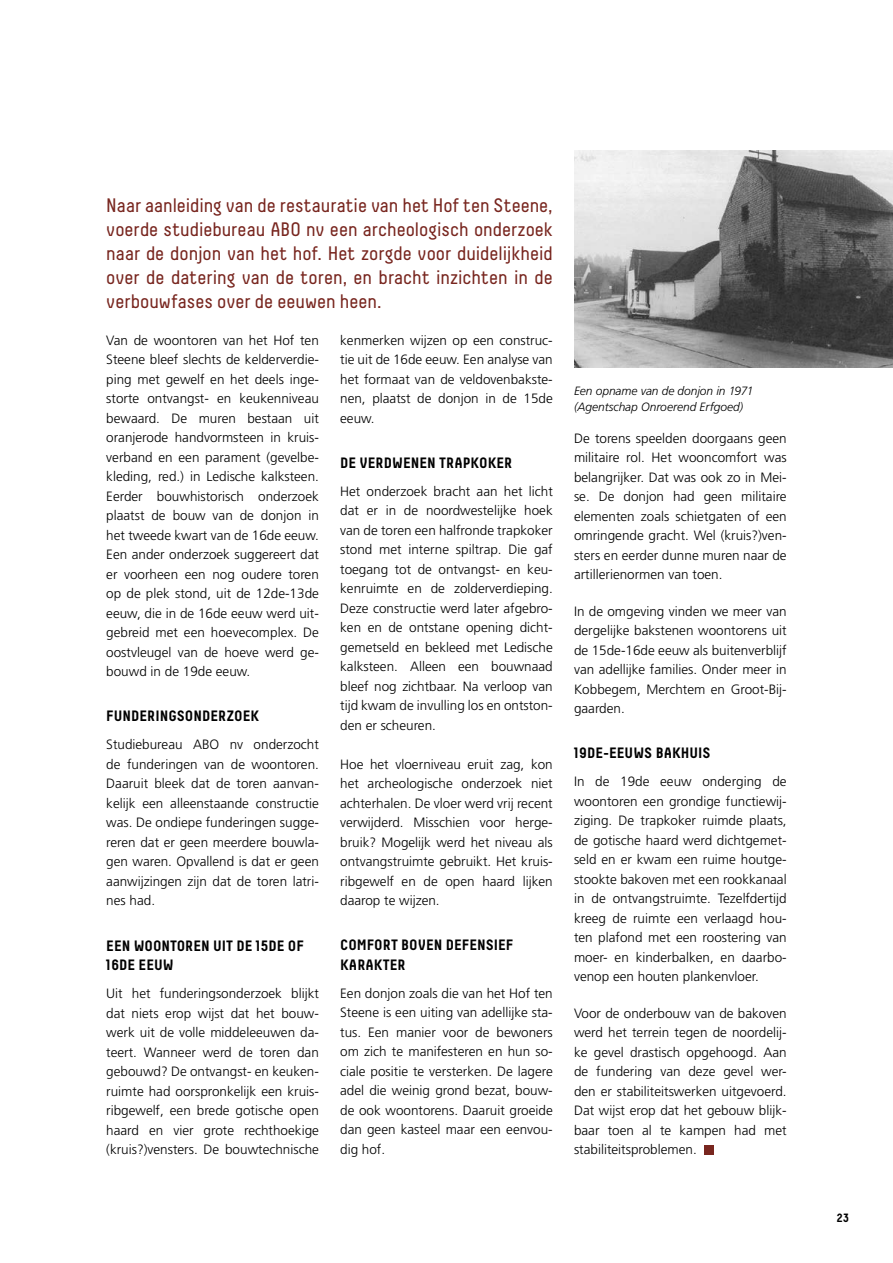
<style>
.page{position:relative;width:893px;height:1263px;background:#fff}
.page>*{position:absolute;margin:0;border:0;box-sizing:border-box;transform-origin:0 0}
.inleiding{font:19.5px/24px "Decima";color:#78261f;text-align:justify}
.subtitel{font:700 15px/19.5px "Decima";color:#000}
.body{font:300 13.5px/19.5px "Frutiger LT Pro";color:#000;text-align:justify}
.onderschrift{font:italic 300 12px/16.5px "Frutiger LT Pro";color:#000}
.t1{font:700 12px "Decima";color:#000}
</style>
<div class="page">
<div style="left:704px;top:1145px;width:9px;height:9px;background:#78261f"></div>
<img style="left:574px;top:150px;width:319px;height:218px">
<p class="inleiding" style="left:106px;top:194px;width:448px">Naar aanleiding van de restauratie van het Hof ten Steene, voerde studiebureau ABO nv een archeologisch onderzoek naar de donjon van het hof. Het zorgde voor duidelijkheid over de datering van de toren, en bracht inzichten in de verbouwfases over de eeuwen heen.</p>
<p class="body" style="left:106px;top:331px;width:214px">Van de woontoren van het Hof ten Steene bleef slechts de kelderverdie&shy;ping met gewelf en het deels inge&shy;storte ontvangst- en keukenniveau bewaard. De muren bestaan uit oranjerode handvormsteen in kruis&shy;verband en een parament (gevelbe&shy;kleding, red.) in Ledische kalksteen.<br>Eerder bouwhistorisch onderzoek plaatst de bouw van de donjon in het tweede kwart van de 16de eeuw.<br>Een ander onderzoek suggereert dat er voorheen een nog oudere toren op de plek stond, uit de 12de-13de eeuw, die in de 16de eeuw werd uit&shy;gebreid met een hoevecomplex. De oostvleugel van de hoeve werd ge&shy;bouwd in de 19de eeuw.</p>
<p class="subtitel" style="left:106px;top:706px;width:155px">FUNDERINGSONDERZOEK</p>
<p class="body" style="left:106px;top:735px;width:214px">Studiebureau ABO nv onderzocht de funderingen van de woontoren.<br>Daaruit bleek dat de toren aanvan&shy;kelijk een alleenstaande constructie was. De ondiepe funderingen sugge&shy;reren dat er geen meerdere bouwla&shy;gen waren. Opvallend is dat er geen aanwijzingen zijn dat de toren latri&shy;nes had.</p>
<p class="subtitel" style="left:106px;top:935px;width:199px">EEN WOONTOREN UIT DE 15DE OF<br>16DE EEUW</p>
<p class="body" style="left:106px;top:984px;width:214px">Uit het funderingsonderzoek blijkt dat niets erop wijst dat het bouw&shy;werk uit de volle middeleeuwen da&shy;teert. Wanneer werd de toren dan gebouwd? De ontvangst- en keuken&shy;ruimte had oorspronkelijk een kruis&shy;ribgewelf, een brede gotische open haard en vier grote rechthoekige (kruis?)vensters. De bouwtechnische</p>
<p class="body" style="left:340px;top:331px;width:214px">kenmerken wijzen op een construc&shy;tie uit de 16de eeuw. Een analyse van het formaat van de veldovenbakste&shy;nen, plaatst de donjon in de 15de eeuw.</p>
<p class="subtitel" style="left:340px;top:453px;width:174px">DE VERDWENEN TRAPKOKER</p>
<p class="body" style="left:340px;top:482px;width:214px">Het onderzoek bracht aan het licht dat er in de noordwestelijke hoek van de toren een halfronde trapkoker stond met interne spiltrap. Die gaf toegang tot de ontvangst- en keu&shy;kenruimte en de zolderverdieping.<br>Deze constructie werd later afgebro&shy;ken en de ontstane opening dicht&shy;gemetseld en bekleed met Ledische kalksteen. Alleen een bouwnaad bleef nog zichtbaar. Na verloop van tijd kwam de invulling los en ontston&shy;den er scheuren.</p>
<p class="body" style="left:340px;top:754px;width:214px">Hoe het vloerniveau eruit zag, kon het archeologische onderzoek niet achterhalen. De vloer werd vrij recent verwijderd. Misschien voor herge&shy;bruik? Mogelijk werd het niveau als ontvangstruimte gebruikt. Het kruis&shy;ribgewelf en de open haard lijken daarop te wijzen.</p>
<p class="subtitel" style="left:340px;top:935px;width:175px">COMFORT BOVEN DEFENSIEF<br>KARAKTER</p>
<p class="body" style="left:340px;top:983px;width:214px">Een donjon zoals die van het Hof ten Steene is een uiting van adellijke sta&shy;tus. Een manier voor de bewoners om zich te manifesteren en hun so&shy;ciale positie te versterken. De lagere adel die weinig grond bezat, bouw&shy;de ook woontorens. Daaruit groeide dan geen kasteel maar een eenvou&shy;dig hof.</p>
<p class="onderschrift" style="left:574px;top:382px;width:181px">Een opname van de donjon in 1971 (Agentschap Onroerend Erfgoed)</p>
<p class="body" style="left:574px;top:428px;width:214px">De torens speelden doorgaans geen militaire rol. Het wooncomfort was belangrijker. Dat was ook zo in Mei&shy;se. De donjon had geen militaire elementen zoals schietgaten of een omringende gracht. Wel (kruis?)ven&shy;sters en eerder dunne muren naar de artillerienormen van toen.</p>
<p class="body" style="left:574px;top:601px;width:214px">In de omgeving vinden we meer van dergelijke bakstenen woontorens uit de 15de-16de eeuw als buitenverblijf van adellijke families. Onder meer in Kobbegem, Merchtem en Groot-Bij&shy;gaarden.</p>
<p class="subtitel" style="left:574px;top:743px;width:138px">19DE-EEUWS BAKHUIS</p>
<p class="body" style="left:574px;top:772px;width:214px">In de 19de eeuw onderging de woontoren een grondige functiewij&shy;ziging. De trapkoker ruimde plaats, de gotische haard werd dichtgemet&shy;seld en er kwam een ruime houtge&shy;stookte bakoven met een rookkanaal in de ontvangstruimte. Tezelfdertijd kreeg de ruimte een verlaagd hou&shy;ten plafond met een roostering van moer- en kinderbalken, en daarbo&shy;venop een houten plankenvloer.</p>
<p class="body" style="left:574px;top:1003px;width:214px">Voor de onderbouw van de bakoven werd het terrein tegen de noordelij&shy;ke gevel drastisch opgehoogd. Aan de fundering van deze gevel wer&shy;den er stabiliteitswerken uitgevoerd.<br>Dat wijst erop dat het gebouw blijk&shy;baar toen al te kampen had met stabiliteitsproblemen.</p>
<p class="t1" style="left:837px;top:1210px;width:13px">23</p>
</div>
